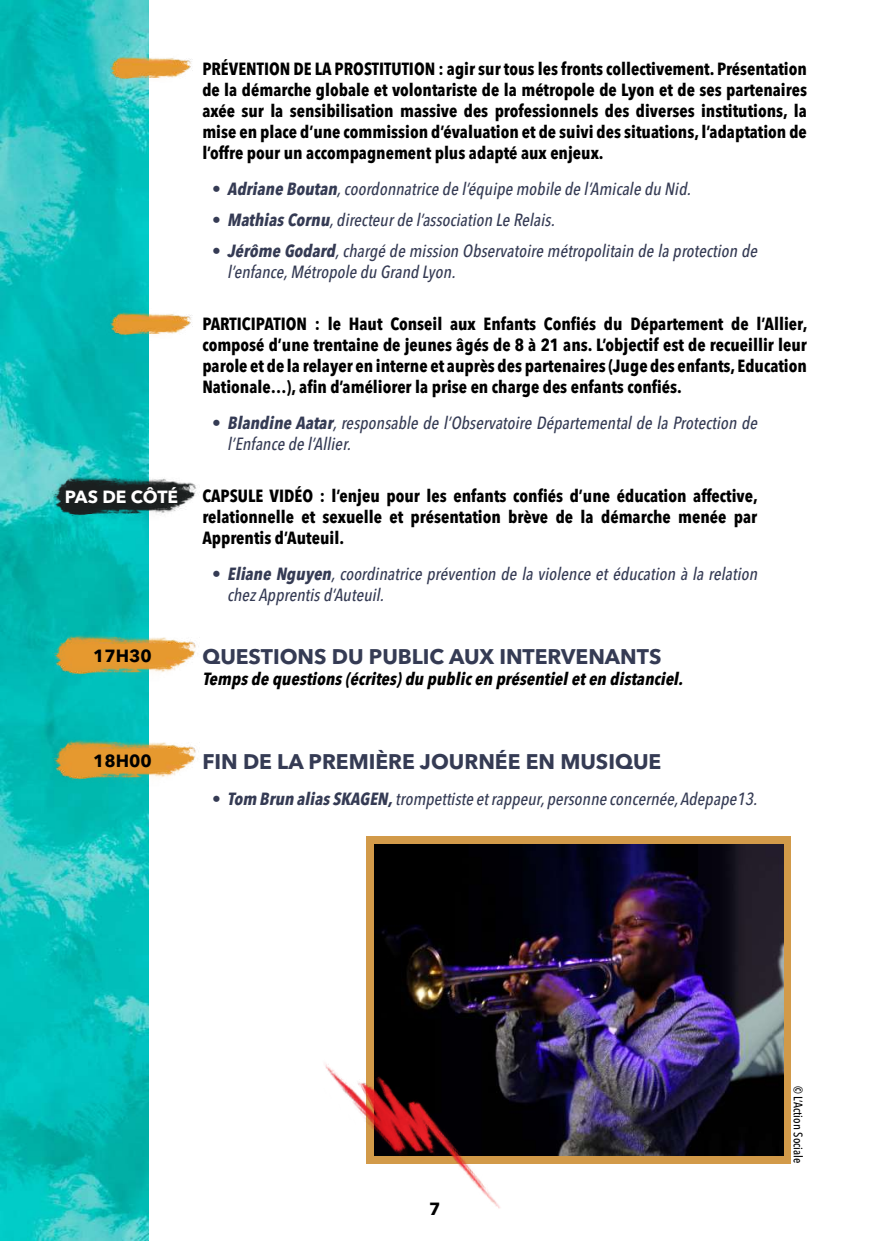
<style>
.page{position:relative;width:869px;height:1241px;background:#fff}
.page>*{position:absolute;margin:0;border:0;box-sizing:border-box;transform-origin:0 0}
.t1{font:700 21px "Avenir Next LT Pro";color:#353b54}
.t2{font:700 condensed 17.5px/21px "Avenir Next LT Pro";color:#000;text-align:justify}
.t3{font:italic 500 condensed 17.5px/21px "Avenir Next LT Pro";color:#353b54}
.t4{font:italic 700 condensed 17.5px "Avenir Next LT Pro";color:#000}
.t5{font:700 17.5px "Avenir Next LT Pro";color:#000}
.t6{font:700 17.5px "Avenir Next LT Pro";letter-spacing:-.005em;color:#fff}
.t7{font:500 condensed 12.25px "Avenir Next LT Pro";color:#000}
.s1{font-weight:700;font-style:normal}
.s2{font-weight:700}
</style>
<div class="page">
<div style="left:366px;top:836px;width:424px;height:327px;background:#d29a49"></div>
<img style="left:0;top:0;width:149px;height:1240px">
<img style="left:374px;top:844px;width:408px;height:311px">
<img style="left:105px;top:25px;width:88px;height:87px">
<img style="left:45px;top:472px;width:155px;height:51px">
<img style="left:45px;top:632px;width:151px;height:50px">
<img style="left:45px;top:737px;width:151px;height:50px">
<img style="left:325px;top:976px;width:238px;height:233px">
<img style="left:105px;top:280px;width:88px;height:88px">
<p class="t6" style="left:65px;top:486px;width:115px">PAS DE CÔTÉ</p>
<p class="t5" style="left:93px;top:645px;width:60px">17H30</p>
<p class="t5" style="left:93px;top:750px;width:60px">18H00</p>
<p class="t2" style="left:202px;top:58px;width:606px">PRÉVENTION DE LA PROSTITUTION : agir sur tous les fronts collectivement. Présentation de la démarche globale et volontariste de la métropole de Lyon et de ses partenaires axée sur la sensibilisation massive des professionnels des diverses institutions, la mise en place d’une commission d’évaluation et de suivi des situations, l’adaptation de l’offre pour un accompagnement plus adapté aux enjeux.</p>
<p class="t3" style="left:212px;top:178px;width:483px"><span class="s1">•</span> <span class="s2">Adriane Boutan</span>,coordonnatrice de l’équipe mobile de l’Amicale du Nid.</p>
<p class="t3" style="left:212px;top:209px;width:347px"><span class="s1">•</span> <span class="s2">Mathias Cornu</span>,directeurde l’association Le Relais.</p>
<p class="t3" style="left:227px;top:240px;width:535px;text-indent:-15px"><span class="s1">•</span> <span class="s2">Jérôme Godard</span>,chargé de mission Observatoire métropolitain de la protection de l’enfance,Métropole du Grand Lyon.</p>
<p class="t2" style="left:202px;top:313px;width:606px">PARTICIPATION : le Haut Conseil aux Enfants Confiés du Département de l’Allier, composé d’une trentaine de jeunes âgés de 8 à 21 ans. L’objectif est de recueillir leur parole et de la relayer en interne et auprès des partenaires (Juge des enfants, Education Nationale…), afin d’améliorer la prise en charge des enfants confiés.</p>
<p class="t3" style="left:227px;top:412px;width:535px;text-indent:-15px"><span class="s1">•</span> <span class="s2">Blandine Aatar</span>,responsable de l’Observatoire Départementalde la Protection de l’Enfance de l’Allier.</p>
<p class="t2" style="left:202px;top:485px;width:556px">CAPSULE VIDÉO : l’enjeu pour les enfants confiés d’une éducation affective, relationnelle et sexuelle et présentation brève de la démarche menée par Apprentis d’Auteuil.</p>
<p class="t3" style="left:227px;top:563px;width:535px;text-indent:-15px"><span class="s1">•</span> <span class="s2">Eliane Nguyen</span>,coordinatrice prévention de la violence et éducation à la relation chezApprentisd’Auteuil.</p>
<p class="t1" style="left:202px;top:643px;width:460px">QUESTIONS DU PUBLIC AUX INTERVENANTS</p>
<p class="t4" style="left:202px;top:668px;width:485px">Temps de questions (écrites)du publicen présentieleten distanciel.</p>
<p class="t1" style="left:202px;top:748px;width:460px">FIN DE LA PREMIÈRE JOURNÉE EN MUSIQUE</p>
<p class="t3" style="left:212px;top:788px;width:550px"><span class="s1">•</span> <span class="s2">Tom Brun alias SKAGEN,</span>trompettiste etrappeur,personne concernée,Adepape13.</p>
<p class="t5" style="left:429px;top:1197px;width:13px">7</p>
<p class="t7" style="left:805px;top:1085px;width:79px;rotate:90deg">© L’Action Sociale</p>
</div>
